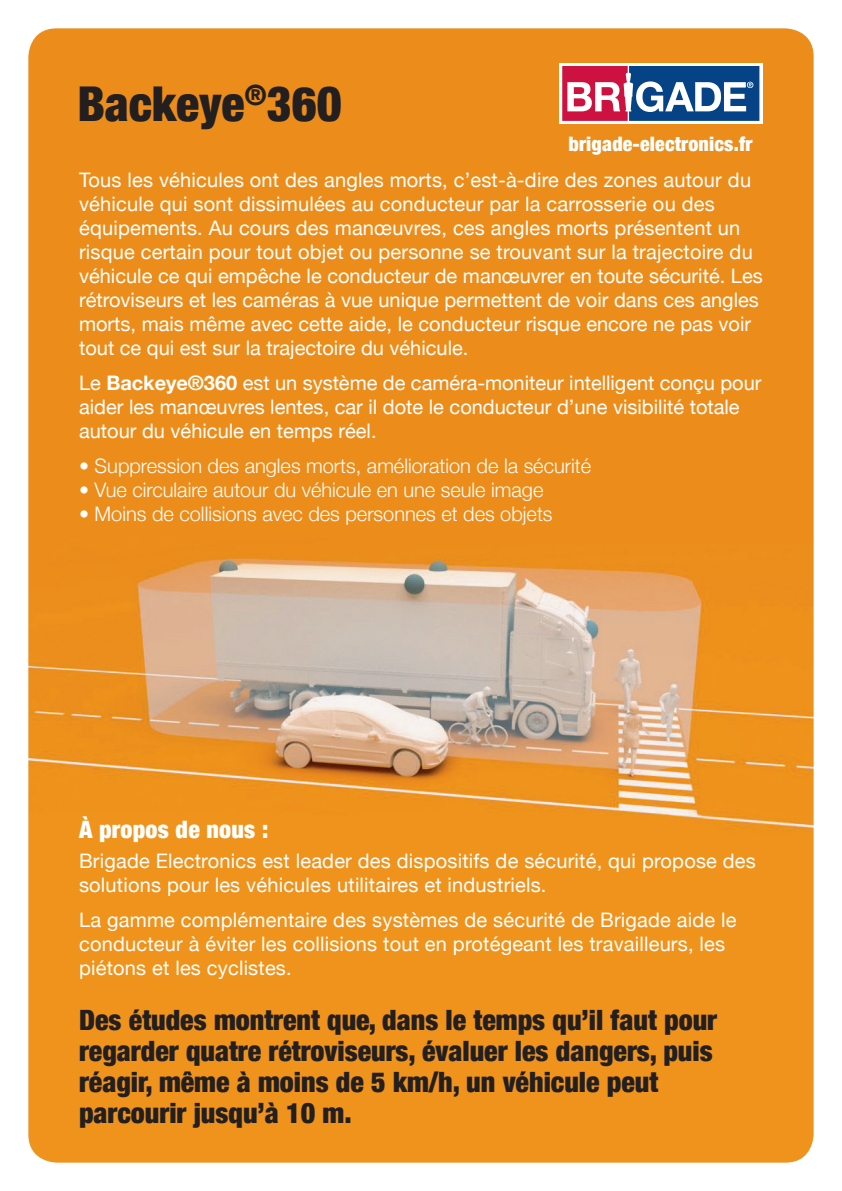
<style>
.page{position:relative;width:842px;height:1191px;background:#fff}
.page>*{position:absolute;margin:0;border:0;box-sizing:border-box;transform-origin:0 0}
.t1{font:900 condensed 48px "Helvetica Neue";color:#231f20}
.t2{font:900 condensed 28px/31px "Helvetica Neue";color:#231f20}
.t3{font:900 condensed 24px "Helvetica Neue";letter-spacing:.01em;color:#fff}
.t4{font:20px/24px "Helvetica Neue";letter-spacing:.01em;color:#fff}
.t5{font:300 20px "Helvetica Neue";color:#fff}
.t6{font:900 condensed 19.8px "Helvetica Neue";letter-spacing:.01em;color:#fff}
.s1{font-weight:700}
</style>
<div class="page">
<img style="left:28px;top:28px;width:786px;height:1134px">
<div style="left:559px;top:63px;width:203px;height:61px;background:#fff"></div>
<svg style="left:562px;top:66px;width:197px;height:55px"></svg>
<p class="t1" style="left:77px;top:64px;width:266px">Backeye<sup>®</sup>360</p>
<p class="t6" style="left:568px;top:128px;width:185px">brigade-electronics.fr</p>
<p class="t4" style="left:79px;top:166px;width:685px">Tous les véhicules ont des angles morts, c’est-à-dire des zones autour du véhicule qui sont dissimulées au conducteur par la carrosserie ou des équipements. Au cours des manœuvres, ces angles morts présentent un risque certain pour tout objet ou personne se trouvant sur la trajectoire du véhicule ce qui empêche le conducteur de manœuvrer en toute sécurité. Les rétroviseurs et les caméras à vue unique permettent de voir dans ces angles morts, mais même avec cette aide, le conducteur risque encore ne pas voir tout ce qui est sur la trajectoire du véhicule.</p>
<p class="t4" style="left:79px;top:369px;width:684px">Le <span class="s1">Backeye®360</span> est un système de caméra-moniteur intelligent conçu pour aider les manœuvres lentes, car il dote le conducteur d’une visibilité totale autour du véhicule en temps réel.</p>
<p class="t5" style="left:79px;top:450px;width:513px">• Suppression des angles morts, amélioration de la sécurité</p>
<p class="t5" style="left:79px;top:474px;width:466px">• Vue circulaire autour du véhicule en une seule image</p>
<p class="t5" style="left:79px;top:498px;width:475px">• Moins de collisions avec des personnes et des objets</p>
<p class="t3" style="left:79px;top:810px;width:191px">À propos de nous :</p>
<p class="t4" style="left:79px;top:847px;width:678px">Brigade Electronics est leader des dispositifs de sécurité, qui propose des solutions pour les véhicules utilitaires et industriels.</p>
<p class="t4" style="left:79px;top:906px;width:659px">La gamme complémentaire des systèmes de sécurité de Brigade aide le conducteur à éviter les collisions tout en protégeant les travailleurs, les piétons et les cyclistes.</p>
<p class="t2" style="left:79px;top:1003px;width:639px">Des études montrent que, dans le temps qu’il faut pour regarder quatre rétroviseurs, évaluer les dangers, puis réagir, même à moins de 5 km/h, un véhicule peut parcourir jusqu’à 10 m.</p>
</div>
